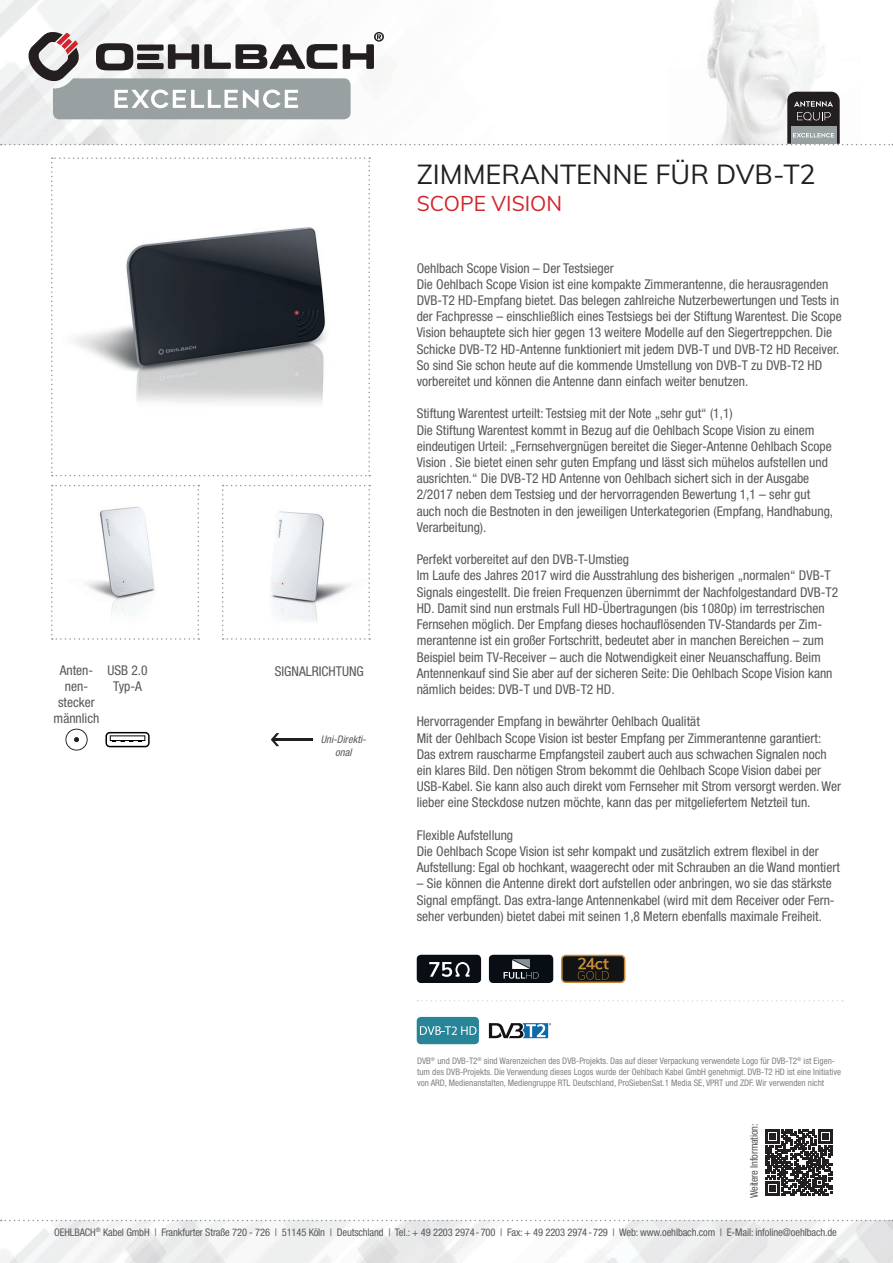
<style>
.page{position:relative;width:893px;height:1263px;background:#fff}
.page>*{position:absolute;margin:0;border:0;box-sizing:border-box;transform-origin:0 0}
.t1{font:27px "Muli";color:#231f20}
.t2{font:21px "Muli";color:#d1232a}
.t3{font:condensed 13.5px/16.2px "Helvetica Neue LTW1 G";color:#57585a}
.t4{font:condensed 10.5px "Helvetica Neue LTW1 G";letter-spacing:-.01em;color:#57585a}
.t5{font:italic condensed 10.5px/12.6px "Helvetica Neue LTW1 G";color:#57585a;text-align:center}
.t6{font:condensed 9px/10.8px "Helvetica Neue LTW1 G";color:#808285}
</style>
<div class="page">
<img style="left:0;top:1220px;width:893px;height:43px">
<img style="left:0;top:0;width:818px;height:145px">
<svg style="left:1px;top:1220px;width:892px;height:1px"></svg>
<svg style="left:51px;top:157px;width:319px;height:319px"></svg>
<svg style="left:51px;top:485px;width:148px;height:155px"></svg>
<svg style="left:222px;top:485px;width:148px;height:155px"></svg>
<div style="left:417px;top:955px;width:64px;height:28px;background:#090e15;border-radius:4px"></div>
<svg style="left:429px;top:962px;width:41px;height:15px"></svg>
<div style="left:417px;top:1017px;width:62px;height:27px;background:#288598;border-radius:4px"></div>
<svg style="left:420px;top:1026px;width:57px;height:9px"></svg>
<svg style="left:489px;top:1023px;width:62px;height:15px"></svg>
<div style="left:489px;top:955px;width:64px;height:28px;background:#090e15;border-radius:4px"></div>
<svg style="left:504px;top:959px;width:35px;height:20px"></svg>
<svg style="left:561px;top:955px;width:64px;height:28px;background:#3d301e"></svg>
<svg style="left:65px;top:729px;width:23px;height:22px"></svg>
<svg style="left:105px;top:732px;width:45px;height:15px"></svg>
<hr style="left:272px;top:738px;width:41px;height:3px;background:#231f20">
<svg style="left:271px;top:733px;width:8px;height:13px"></svg>
<svg style="left:417px;top:1000px;width:426px;height:1px"></svg>
<svg style="left:766px;top:1129px;width:66px;height:67px"></svg>
<svg style="left:1px;top:31px;width:892px;height:114px"></svg>
<p class="t3" style="left:54px;top:662px;width:47px;text-align:center">Anten&shy;nen&shy;stecker männlich</p>
<p class="t3" style="left:107px;top:662px;width:42px">USB 2.0</p>
<p class="t3" style="left:275px;top:663px;width:91px">SIGNALRICHTUNG</p>
<p class="t3" style="left:113px;top:678px;width:30px">Typ-A</p>
<p class="t5" style="left:321px;top:733px;width:49px">Uni-Direkti&shy;onal</p>
<h1 class="t1" style="left:417px;top:155px;width:401px">ZIMMERANTENNE FÜR DVB-T2</h1>
<h2 class="t2" style="left:417px;top:188px;width:147px">SCOPE VISION</h2>
<p class="t3" style="left:417px;top:260px;width:426px">Oehlbach Scope Vision – Der Testsieger<br>Die Oehlbach Scope Vision ist eine kompakte Zimmerantenne, die herausragenden DVB-T2 HD-Empfang bietet. Das belegen zahlreiche Nutzerbewertungen und Tests in der Fachpresse – einschließlich eines Testsiegs bei der Stiftung Warentest. Die Scope Vision behauptete sich hier gegen 13 weitere Modelle auf den Siegertreppchen. Die Schicke DVB-T2 HD-Antenne funktioniert mit jedem DVB-T und DVB-T2 HD Receiver.<br>So sind Sie schon heute auf die kommende Umstellung von DVB-T zu DVB-T2 HD vorbereitet und können die Antenne dann einfach weiter benutzen.</p>
<p class="t3" style="left:417px;top:406px;width:418px">Stiftung Warentest urteilt: Testsieg mit der Note „sehr gut“ (1,1)<br>Die Stiftung Warentest kommt in Bezug auf die Oehlbach Scope Vision zu einem eindeutigen Urteil: „Fernsehvergnügen bereitet die Sieger-Antenne Oehlbach Scope Vision . Sie bietet einen sehr guten Empfang und lässt sich mühelos aufstellen und ausrichten.“ Die DVB-T2 HD Antenne von Oehlbach sichert sich in der Ausgabe 2/2017 neben dem Testsieg und der hervorragenden Bewertung 1,1 – sehr gut auch noch die Bestnoten in den jeweiligen Unterkategorien (Empfang, Handhabung, Verarbeitung).</p>
<p class="t3" style="left:417px;top:551px;width:423px">Perfekt vorbereitet auf den DVB-T-Umstieg<br>Im Laufe des Jahres 2017 wird die Ausstrahlung des bisherigen „normalen“ DVB-T Signals eingestellt. Die freien Frequenzen übernimmt der Nachfolgestandard DVB-T2<br>HD. Damit sind nun erstmals Full HD-Übertragungen (bis 1080p) im terrestrischen Fernsehen möglich. Der Empfang dieses hochauflösenden TV-Standards per Zim&shy;merantenne ist ein großer Fortschritt, bedeutet aber in manchen Bereichen – zum Beispiel beim TV-Receiver – auch die Notwendigkeit einer Neuanschaffung. Beim Antennenkauf sind Sie aber auf der sicheren Seite: Die Oehlbach Scope Vision kann nämlich beides: DVB-T und DVB-T2 HD.</p>
<p class="t3" style="left:417px;top:713px;width:426px">Hervorragender Empfang in bewährter Oehlbach Qualität<br>Mit der Oehlbach Scope Vision ist bester Empfang per Zimmerantenne garantiert:<br>Das extrem rauscharme Empfangsteil zaubert auch aus schwachen Signalen noch ein klares Bild. Den nötigen Strom bekommt die Oehlbach Scope Vision dabei per USB-Kabel. Sie kann also auch direkt vom Fernseher mit Strom versorgt werden. Wer lieber eine Steckdose nutzen möchte, kann das per mitgeliefertem Netzteil tun.</p>
<p class="t3" style="left:417px;top:827px;width:425px">Flexible Aufstellung<br>Die Oehlbach Scope Vision ist sehr kompakt und zusätzlich extrem flexibel in der<br>Aufstellung: Egal ob hochkant, waagerecht oder mit Schrauben an die Wand montiert</p>
<p class="t3" style="left:417px;top:875px;width:419px">– Sie können die Antenne direkt dort aufstellen oder anbringen, wo sie das stärkste<br>Signal empfängt. Das extra-lange Antennenkabel (wird mit dem Receiver oder Fern&shy;seher verbunden) bietet dabei mit seinen 1,8 Metern ebenfalls maximale Freiheit.</p>
<p class="t6" style="left:417px;top:1056px;width:425px">DVB<sup>®</sup> und DVB-T2<sup>®</sup> sind Warenzeichen des DVB-Projekts. Das auf dieser Verpackung verwendete Logo für DVB-T2<sup>®</sup> ist Eigen&shy;tum des DVB-Projekts. Die Verwendung dieses Logos wurde der Oehlbach Kabel GmbH genehmigt. DVB-T2 HD ist eine Initiative von ARD, Medienanstalten, Mediengruppe RTL Deutschland, ProSiebenSat.1 Media SE, VPRT und ZDF. Wir verwenden nicht</p>
<p class="t4" style="left:748px;top:1198px;width:76px;rotate:-90deg">Weitere Information:</p>
<p class="t4" style="left:54px;top:1226px;width:784px">OEHLBACH<sup>®</sup> Kabel GmbH | Frankfurter Straße 720 - 726 | 51145 Köln | Deutschland | Tel.: + 49 2203 2974-700 | Fax: + 49 2203 2974-729 | Web: www.oehlbach.com | E-Mail: infoline@oehlbach.de</p>
</div>
